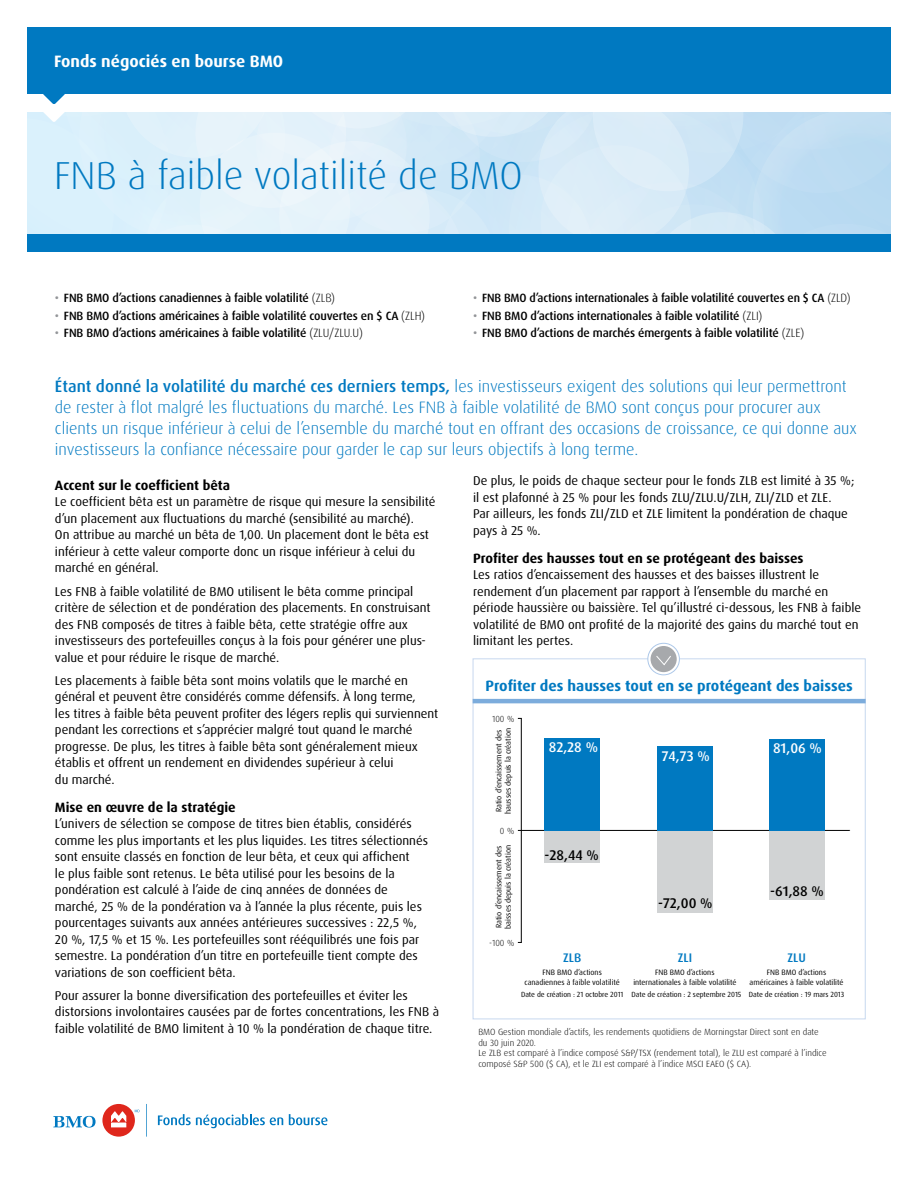
<style>
.page{position:relative;width:918px;height:1188px;background:#fff}
.page>*{position:absolute;margin:0;border:0;box-sizing:border-box;transform-origin:0 0}
.Cover_Title_Smaller{font:300 39px "Dax Pro";color:#0079c1}
.Intro_Copy_Blue{font:300 16.5px/21px "Dax Pro";color:#0079c1}
.t1{font:700 16.5px "Dax Pro";color:#fff}
.t2{font:700 15px "Dax Pro";color:#0079c1}
.t3{font:500 14.1px "Dax Pro";color:#010101}
.t4{font:500 14.1px "Dax Pro";color:#fff}
.Paragraph_Subhead{font:700 13.5px "Dax Pro";color:#000}
.Body_Copy{font:12.75px/16.5px "Dax Pro";color:#000}
.t5{font:500 12.45px "Dax Pro";color:#0079c1}
.t6{font:500 12px "Dax Pro";letter-spacing:-.01em;color:#000}
.t7{font:500 12px "Dax Pro";letter-spacing:-.01em;color:#000;scale:.96 1}
.t8{font:300 9px/10.5px "Dax Pro";color:#000}
.t9{font:300 8.85px "Dax Pro";color:#000}
.t10{font:7.8px/9.3px "Dax Pro";color:#000;text-align:center}
.t11{font:7.5px "Dax Pro";letter-spacing:-.005em;color:#000}
.s1{color:#939598}
.s2{font-weight:300}
.s3{font-weight:500}
</style>
<div class="page">
<svg style="left:158px;top:1114px;width:125px;height:14px"></svg>
<svg style="left:289px;top:1114px;width:39px;height:11px"></svg>
<svg style="left:53px;top:1116px;width:43px;height:12px"></svg>
<div style="left:102px;top:1104px;width:33px;height:33px;background:#df271c;border-radius:50%"></div>
<svg style="left:111px;top:1111px;width:15px;height:16px"></svg>
<svg style="left:146px;top:1104px;width:1px;height:33px"></svg>
<div style="left:27px;top:234px;width:864px;height:18px;background:#0079c1"></div>
<div style="left:27px;top:27px;width:864px;height:67px;background:#0079c1"></div>
<svg style="left:27px;top:94px;width:864px;height:140px"></svg>
<hr style="left:521px;top:718px;width:1px;height:224px;background:#000">
<hr style="left:521px;top:830px;width:329px;height:1px;background:#000">
<div style="left:769px;top:831px;width:55px;height:69px;background:#d1d3d4"></div>
<div style="left:657px;top:831px;width:55px;height:81px;background:#d1d3d4"></div>
<div style="left:545px;top:831px;width:55px;height:32px;background:#d1d3d4"></div>
<div style="left:769px;top:740px;width:55px;height:91px;background:#0079c1"></div>
<div style="left:657px;top:747px;width:55px;height:84px;background:#0079c1"></div>
<div style="left:545px;top:739px;width:55px;height:92px;background:#0079c1"></div>
<div style="left:473px;top:658px;width:393px;height:361px;border:1px solid #c7d8ef"></div>
<svg style="left:648px;top:643px;width:31px;height:32px"></svg>
<div style="left:648px;top:643px;width:32px;height:32px;border:1px solid #adc8e9;border-radius:50%"></div>
<div style="left:651px;top:646px;width:26px;height:26px;background:#a7a9ac;border-radius:50%"></div>
<svg style="left:656px;top:656px;width:15px;height:9px"></svg>
<hr style="left:473px;top:699px;width:393px;height:4px;background:#7cacdc">
<p class="t1" style="left:54px;top:51px;width:231px">Fonds négociés en bourse BMO</p>
<h1 class="Cover_Title_Smaller" style="left:54px;top:150px;width:470px">FNB à faible volatilité de BMO</h1>
<p class="t6" style="left:55px;top:290px;width:282px"><span class="s1">•</span> FNB BMO d’actions canadiennes à faible volatilité <span class="s2">(ZLB)</span></p>
<p class="t6" style="left:55px;top:308px;width:372px"><span class="s1">•</span> FNB BMO d’actions américaines à faible volatilité couvertes en $ CA <span class="s2">(ZLH)</span></p>
<p class="t6" style="left:55px;top:326px;width:309px"><span class="s1">•</span> FNB BMO d’actions américaines à faible volatilité <span class="s2">(ZLU/ZLU.U)</span></p>
<p class="t7" style="left:473px;top:290px;width:395px"><span class="s1">•</span> FNB BMO d’actions internationales à faible volatilité couvertes en $ CA <span class="s2">(ZLD)</span></p>
<p class="t6" style="left:473px;top:308px;width:291px"><span class="s1">•</span> FNB BMO d’actions internationales à faible volatilité <span class="s2">(ZLI)</span></p>
<p class="t6" style="left:473px;top:326px;width:333px"><span class="s1">•</span> FNB BMO d’actions de marchés émergents à faible volatilité <span class="s2">(ZLE)</span></p>
<p class="Intro_Copy_Blue" style="left:55px;top:376px;width:803px"><span class="s3">Étant donné la volatilité du marché ces derniers temps,</span> les investisseurs exigent des solutions qui leur permettront de rester à flot malgré les fluctuations du marché. Les FNB à faible volatilité de BMO sont conçus pour procurer aux clients un risque inférieur à celui de l’ensemble du marché tout en offrant des occasions de croissance, ce qui donne aux investisseurs la confiance nécessaire pour garder le cap sur leurs objectifs à long terme.</p>
<h2 class="Paragraph_Subhead" style="left:55px;top:477px;width:177px">Accent sur le coefficient bêta</h2>
<p class="Body_Copy" style="left:55px;top:494px;width:382px">Le coefficient bêta est un paramètre de risque qui mesure la sensibilité d’un placement aux fluctuations du marché (sensibilité au marché).<br>On attribue au marché un bêta de 1,00. Un placement dont le bêta est inférieur à cette valeur comporte donc un risque inférieur à celui du marché en général.</p>
<p class="Body_Copy" style="left:55px;top:583px;width:377px">Les FNB à faible volatilité de BMO utilisent le bêta comme principal critère de sélection et de pondération des placements. En construisant des FNB composés de titres à faible bêta, cette stratégie offre aux investisseurs des portefeuilles conçus à la fois pour générer une plus&shy;value et pour réduire le risque de marché.</p>
<p class="Body_Copy" style="left:55px;top:672px;width:385px">Les placements à faible bêta sont moins volatils que le marché en général et peuvent être considérés comme défensifs. À long terme,<br>les titres à faible bêta peuvent profiter des légers replis qui surviennent pendant les corrections et s’apprécier malgré tout quand le marché progresse. De plus, les titres à faible bêta sont généralement mieux établis et offrent un rendement en dividendes supérieur à celui<br>du marché.</p>
<h2 class="Paragraph_Subhead" style="left:55px;top:798px;width:182px">Mise en œuvre de la stratégie</h2>
<p class="Body_Copy" style="left:55px;top:816px;width:375px">L’univers de sélection se compose de titres bien établis, considérés comme les plus importants et les plus liquides. Les titres sélectionnés sont ensuite classés en fonction de leur bêta, et ceux qui affichent<br>le plus faible sont retenus. Le bêta utilisé pour les besoins de la pondération est calculé à l’aide de cinq années de données de marché, 25 % de la pondération va à l’année la plus récente, puis les pourcentages suivants aux années antérieures successives : 22,5 %, 20 %, 17,5 % et 15 %. Les portefeuilles sont rééquilibrés une fois par semestre. La pondération d’un titre en portefeuille tient compte des variations de son coefficient bêta.</p>
<p class="Body_Copy" style="left:55px;top:987px;width:386px">Pour assurer la bonne diversification des portefeuilles et éviter les distorsions involontaires causées par de fortes concentrations, les FNB à faible volatilité de BMO limitent à 10 % la pondération de chaque titre.</p>
<p class="Body_Copy" style="left:473px;top:473px;width:383px">De plus, le poids de chaque secteur pour le fonds ZLB est limité à 35 %; il est plafonné à 25 % pour les fonds ZLU/ZLU.U/ZLH, ZLI/ZLD et ZLE.<br>Par ailleurs, les fonds ZLI/ZLD et ZLE limitent la pondération de chaque pays à 25 %.</p>
<h2 class="Paragraph_Subhead" style="left:473px;top:549px;width:332px">Profiter des hausses tout en se protégeant des baisses</h2>
<p class="Body_Copy" style="left:473px;top:567px;width:390px">Les ratios d’encaissement des hausses et des baisses illustrent le rendement d’un placement par rapport à l’ensemble du marché en période haussière ou baissière. Tel qu’illustré ci-dessous, les FNB à faible volatilité de BMO ont profité de la majorité des gains du marché tout en limitant les pertes.</p>
<h3 class="t2" style="left:486px;top:676px;width:369px">Profiter des hausses tout en se protégeant des baisses</h3>
<p class="t9" style="left:492px;top:713px;width:24px">100 %</p>
<p class="t10" style="left:494px;top:814px;width:87px;text-align:left;rotate:-90deg">Ratio d’encaissement des hausses depuis la création</p>
<p class="t10" style="left:494px;top:929px;width:85px;text-align:left;rotate:-90deg">Ratio d’encaissement des baisses depuis la création</p>
<p class="t4" style="left:549px;top:738px;width:51px">82,28 %</p>
<p class="t4" style="left:773px;top:739px;width:50px">81,06 %</p>
<p class="t4" style="left:662px;top:747px;width:50px">74,73 %</p>
<p class="t9" style="left:500px;top:825px;width:16px">0 %</p>
<p class="t3" style="left:545px;top:846px;width:56px">-28,44 %</p>
<p class="t3" style="left:770px;top:882px;width:55px">-61,88 %</p>
<p class="t3" style="left:658px;top:894px;width:56px">-72,00 %</p>
<p class="t9" style="left:489px;top:937px;width:27px">-100 %</p>
<p class="t5" style="left:563px;top:950px;width:20px">ZLB</p>
<p class="t10" style="left:525px;top:968px;width:97px">FNB BMO d’actions canadiennes à faible volatilité</p>
<p class="t11" style="left:521px;top:990px;width:104px">Date de création : 21 octobre 2011</p>
<p class="t5" style="left:678px;top:950px;width:16px">ZLI</p>
<p class="t10" style="left:633px;top:968px;width:105px">FNB BMO d’actions internationales à faible volatilité</p>
<p class="t11" style="left:632px;top:990px;width:111px">Date de création : 2 septembre 2015</p>
<p class="t5" style="left:787px;top:950px;width:20px">ZLU</p>
<p class="t10" style="left:750px;top:968px;width:95px">FNB BMO d’actions américaines à faible volatilité</p>
<p class="t11" style="left:749px;top:990px;width:97px">Date de création : 19 mars 2013</p>
<p class="t8" style="left:478px;top:1027px;width:342px">BMO Gestion mondiale d’actifs, les rendements quotidiens de Morningstar Direct sont en date du 30 juin 2020.</p>
<p class="t8" style="left:478px;top:1048px;width:350px">Le ZLB est comparé à l’indice composé S&amp;P/TSX (rendement total), le ZLU est comparé à l’indice composé S&amp;P 500 ($ CA), et le ZLI est comparé à l’indice MSCI EAEO ($ CA).</p>
</div>
